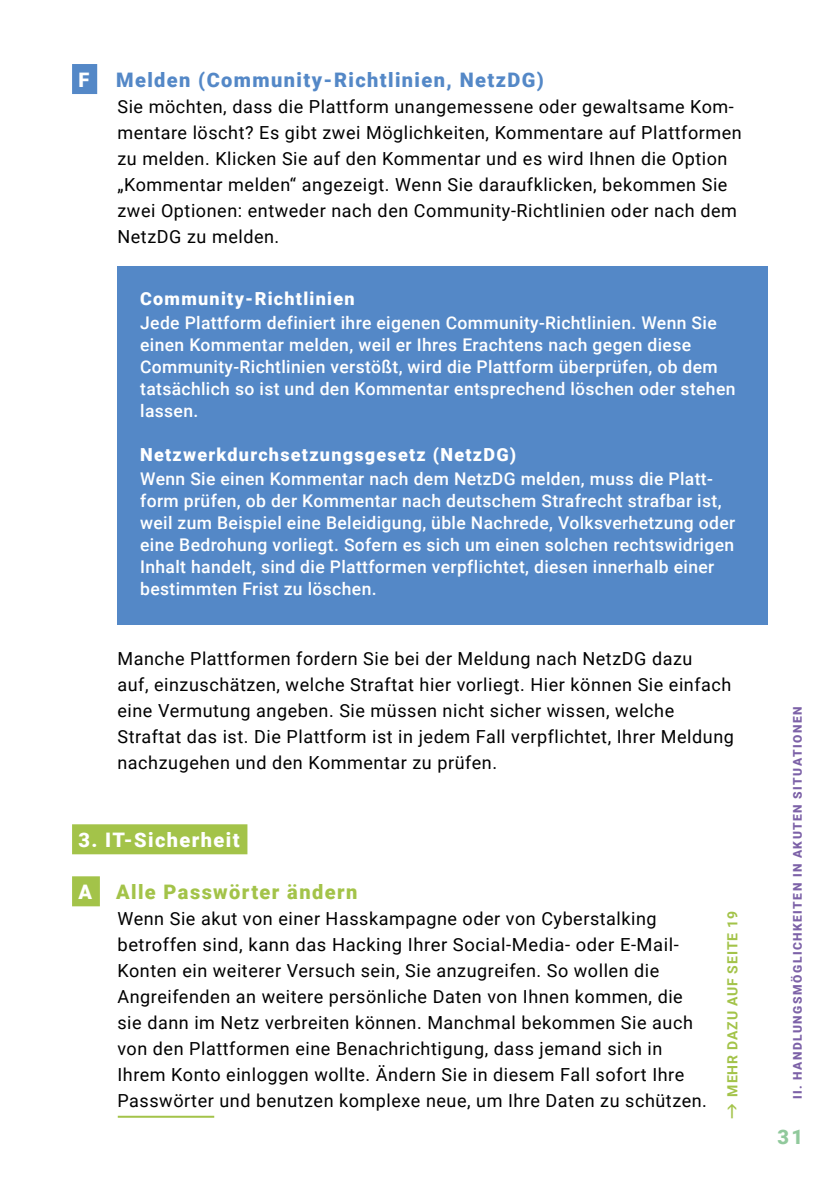
<style>
.page{position:relative;width:840px;height:1191px;background:#fff}
.page>*{position:absolute;margin:0;border:0;box-sizing:border-box;transform-origin:0 0}
.t1{font:900 20px "Roboto";letter-spacing:.07em;color:#5488c7}
.t2{font:900 20px "Roboto";letter-spacing:.07em;color:#a3c349}
.t3{font:900 20px "Roboto";letter-spacing:.07em;color:#fff}
.t4{font:900 20px "Roboto";color:#91c99c}
.t5{font:18px/26px "Roboto";letter-spacing:.03em;color:#000}
.t6{font:900 18px "Roboto";letter-spacing:.07em;color:#fff}
.t7{font:500 17.6px/22px "Roboto";letter-spacing:.02em;color:#fff}
.t8{font:700 14px "Roboto";letter-spacing:.065em;color:#a3c349}
.t9{font:900 12px "Roboto";letter-spacing:.125em;color:#7c61a7}
.s1{color:#fff}
</style>
<div class="page">
<div style="left:117px;top:266px;width:650px;height:358px;background:#5488c7"></div>
<div style="left:72px;top:64px;width:25px;height:30px;background:#5488c7"></div>
<div style="left:72px;top:824px;width:175px;height:30px;background:#a3c349"></div>
<div style="left:72px;top:876px;width:28px;height:30px;background:#a3c349"></div>
<hr style="left:118px;top:1115px;width:96px;height:2px;background:#a3c349">
<p class="t3" style="left:78px;top:66px;width:12px">F</p>
<p class="t1" style="left:116px;top:66px;width:429px">Melden (Community-Richtlinien, NetzDG)</p>
<p class="t5" style="left:117px;top:93px;width:625px">Sie möchten, dass die Plattform unangemessene oder gewaltsame Kom&shy;mentare löscht? Es gibt zwei Möglichkeiten, Kommentare auf Plattformen zu melden. Klicken Sie auf den Kommentar und es wird Ihnen die Option „Kommentar melden“ angezeigt. Wenn Sie daraufklicken, bekommen Sie zwei Optionen: entweder nach den Community-Richtlinien oder nach dem NetzDG zu melden.</p>
<p class="t6" style="left:140px;top:286px;width:216px">Community-Richtlinien</p>
<p class="t7" style="left:140px;top:311px;width:596px">Jede Plattform definiert ihre eigenen Community-Richtlinien. Wenn Sie einen Kommentar melden, weil er Ihres Erachtens nach gegen diese Community-Richtlinien verstößt, wird die Plattform überprüfen, ob dem tatsächlich so ist und den Kommentar entsprechend löschen oder stehen lassen.</p>
<p class="t6" style="left:140px;top:442px;width:377px">Netzwerkdurchsetzungsgesetz (NetzDG)</p>
<p class="t7" style="left:140px;top:467px;width:596px">Wenn Sie einen Kommentar nach dem NetzDG melden, muss die Platt&shy;form prüfen, ob der Kommentar nach deutschem Strafrecht strafbar ist, weil zum Beispiel eine Beleidigung, üble Nachrede, Volksverhetzung oder eine Bedrohung vorliegt. Sofern es sich um einen solchen rechtswidrigen Inhalt handelt, sind die Plattformen verpflichtet, diesen innerhalb einer bestimmten Frist zu löschen.</p>
<p class="t5" style="left:117px;top:645px;width:617px">Manche Plattformen fordern Sie bei der Meldung nach NetzDG dazu<br>auf, einzuschätzen, welche Straftat hier vorliegt. Hier können Sie einfach eine Vermutung angeben. Sie müssen nicht sicher wissen, welche Straftat das ist. Die Plattform ist in jedem Fall verpflichtet, Ihrer Meldung nachzugehen und den Kommentar zu prüfen.</p>
<p class="t3" style="left:78px;top:826px;width:162px">3. IT-Sicherheit</p>
<p class="t2" style="left:78px;top:878px;width:280px"><span class="s1">A</span> Alle Passwörter ändern</p>
<p class="t5" style="left:117px;top:905px;width:590px">Wenn Sie akut von einer Hasskampagne oder von Cyberstalking betroffen sind, kann das Hacking Ihrer Social-Media- oder E-Mail-Konten ein weiterer Versuch sein, Sie anzugreifen. So wollen die Angreifenden an weitere persönliche Daten von Ihnen kommen, die sie dann im Netz verbreiten können. Manchmal bekommen Sie auch von den Plattformen eine Benachrichtigung, dass jemand sich in Ihrem Konto einloggen wollte. Ändern Sie in diesem Fall sofort Ihre Passwörter und benutzen komplexe neue, um Ihre Daten zu schützen.</p>
<p class="t8" style="left:722px;top:1096px;width:187px;rotate:-90deg">MEHR DAZU AUF SEITE 19</p>
<p class="t9" style="left:788px;top:1098px;width:394px;rotate:-90deg">II. HANDLUNGSMÖGLICHKEITEN IN AKUTEN SITUATIONEN</p>
<p class="t4" style="left:776px;top:1122px;width:27px">31</p>
</div>
